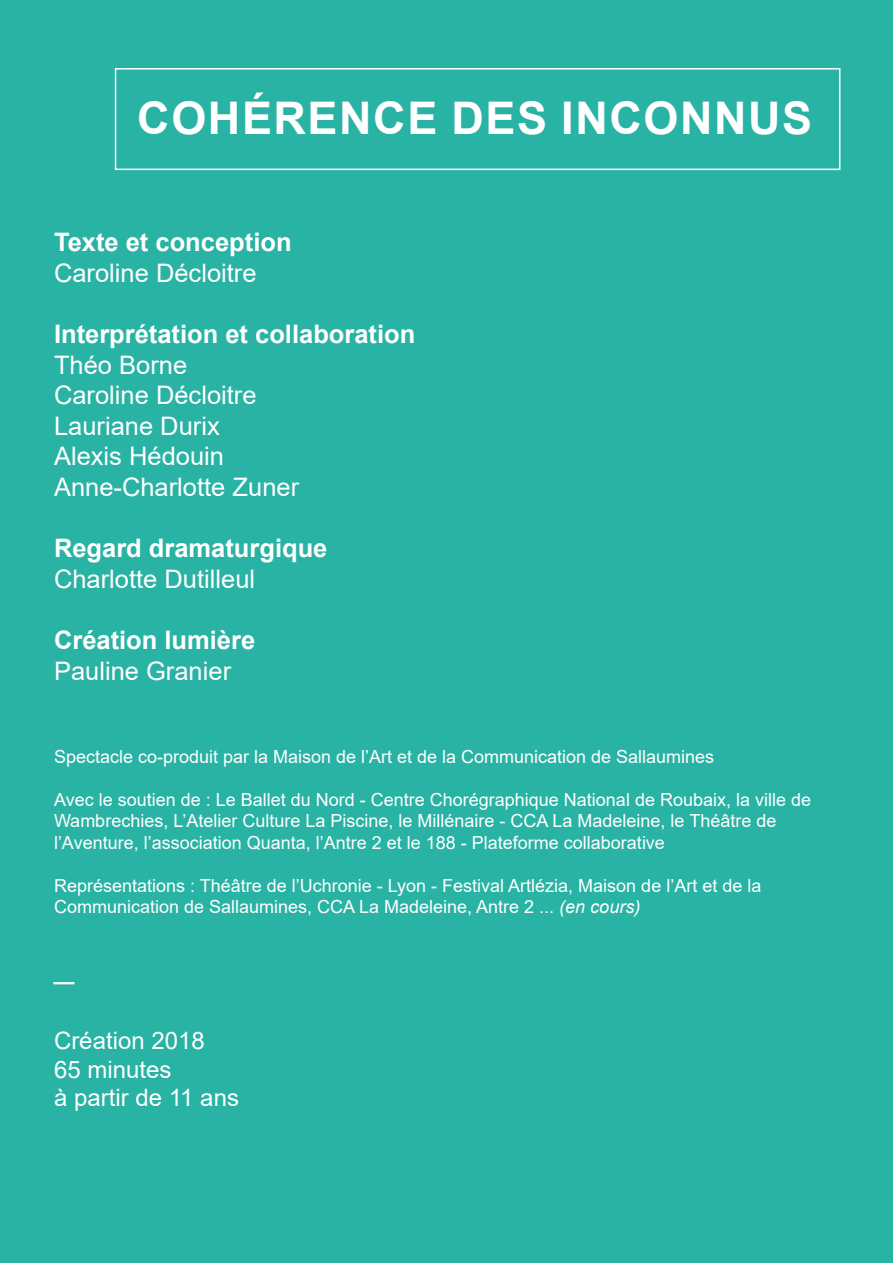
<style>
.page{position:relative;width:893px;height:1263px;background:#28b3a4}
.page>*{position:absolute;margin:0;border:0;box-sizing:border-box;transform-origin:0 0}
.t1{font:700 45px "Arial";letter-spacing:.035em;color:#fff}
.t2{font:36px "Arial";color:#fff}
.t3{font:25.5px/30.6px "Arial";color:#fff}
.t4{font:700 25.5px "Arial";color:#fff}
.t5{font:24px/28.8px "Arial";color:#fff}
.t6{font:18px/21.6px "Arial";color:#fff}
.s1{font-style:italic}
</style>
<div class="page">
<div style="left:115px;top:68px;width:725px;height:102px;border:2px solid #fff"></div>
<h1 class="t1" style="left:137px;top:87px;width:676px">COHÉRENCE DES INCONNUS</h1>
<h3 class="t4" style="left:54px;top:224px;width:239px">Texte et conception</h3>
<h3 class="t3" style="left:54px;top:257px;width:204px">Caroline Décloitre</h3>
<h3 class="t4" style="left:54px;top:316px;width:363px">Interprétation et collaboration</h3>
<h3 class="t3" style="left:54px;top:349px;width:247px">Théo Borne<br>Caroline Décloitre<br>Lauriane Durix<br>Alexis Hédouin<br>Anne-Charlotte Zuner</h3>
<h3 class="t4" style="left:54px;top:530px;width:275px">Regard dramaturgique</h3>
<h3 class="t3" style="left:54px;top:563px;width:203px">Charlotte Dutilleul</h3>
<h3 class="t4" style="left:54px;top:622px;width:203px">Création lumière</h3>
<h3 class="t3" style="left:54px;top:655px;width:179px">Pauline Granier</h3>
<p class="t6" style="left:54px;top:745px;width:662px">Spectacle co-produit par la Maison de l’Art et de la Communication de Sallaumines</p>
<p class="t6" style="left:54px;top:788px;width:759px">Avec le soutien de : Le Ballet du Nord - Centre Chorégraphique National de Roubaix, la ville de<br>Wambrechies, L’Atelier Culture La Piscine, le Millénaire - CCA La Madeleine, le Théâtre de l’Aventure, l’association Quanta, l’Antre 2 et le 188 - Plateforme collaborative</p>
<p class="t6" style="left:54px;top:874px;width:709px;line-height:21px">Représentations : Théâtre de l’Uchronie - Lyon - Festival Artlézia, Maison de l’Art et de la<br>Communication de Sallaumines, CCA La Madeleine, Antre 2 ... <span class="s1">(en cours)</span></p>
<h2 class="t2" style="left:54px;top:939px;width:22px">_</h2>
<h3 class="t5" style="left:54px;top:1026px;width:186px">Création 2018<br>65 minutes<br>à partir de 11 ans</h3>
</div>
